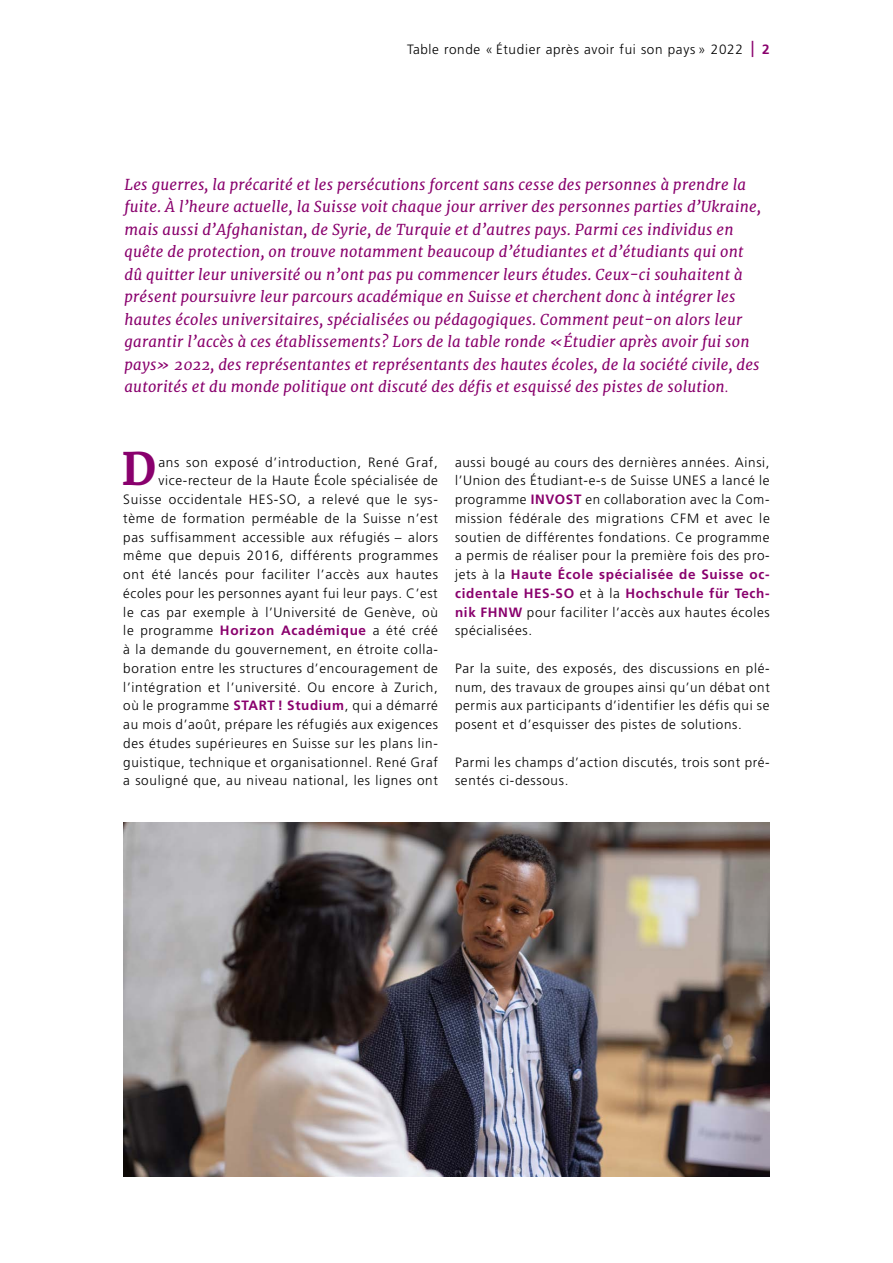
<style>
.page{position:relative;width:893px;height:1263px;background:#fff}
.page>*{position:absolute;margin:0;border:0;box-sizing:border-box;transform-origin:0 0}
.Fliesstext_Initial{font:700 44.55px "Merriweather";color:#89006d}
.Lead{font:italic 15px/22.5px "Merriweather";letter-spacing:.015em;color:#89006d}
.Fliesstext_Initial-2{font:300 13.5px/18.8px "Frutiger LT Std";letter-spacing:.05em;color:#000;text-align:right}
.Fliesstext{font:300 13.5px/18.8px "Frutiger LT Std";letter-spacing:.05em;color:#000;text-align:justify}
.s1{font-weight:700;font-size:16.2px;color:#89006d}
.s2{font-weight:700;color:#89006d}
.s3{font-family:"Minion Pro"}
</style>
<div class="page">
<img style="left:123px;top:823px;width:647px;height:354px">
<p class="Fliesstext_Initial-2" style="left:407px;top:40px;width:364px">Table ronde « Étudier après avoir fui son pays » 2022 <span class="s1">|</span> <span class="s2">2</span></p>
<p class="Lead" style="left:124px;top:173px;width:638px">Les guerres, la précarité et les persécutions forcent sans cesse des personnes à prendre la fuite. À l’heure actuelle, la Suisse voit chaque jour arriver des personnes parties d’Ukraine, mais aussi d’Afghanistan, de Syrie, de Turquie et d’autres pays. Parmi ces individus en quête de protection, on trouve notamment beaucoup d’étudiantes et d’étudiants qui ont dû quitter leur université ou n’ont pas pu commencer leurs études. Ceux-ci souhaitent à présent poursuivre leur parcours académique en Suisse et cherchent donc à intégrer les hautes écoles universitaires, spécialisées ou pédagogiques. Comment peut-on alors leur garantir l’accès à ces établissements ? Lors de la table ronde « Étudier après avoir fui son pays » 2022, des représentantes et représentants des hautes écoles, de la société civile, des autorités et du monde politique ont discuté des défis et esquissé des pistes de solution<span class="s3">.</span></p>
<p class="Fliesstext_Initial" style="left:121px;top:441px;width:36px">D</p>
<p class="Fliesstext_Initial-2" style="left:123px;top:453px;width:316px">ans son exposé d’introduction, René Graf, vice-recteur de la Haute École spécialisée de Suisse occidentale HES-SO, a relevé que le sys&shy;tème de formation perméable de la Suisse n’est pas suffisamment accessible aux réfugiés – alors même que depuis 2016, différents programmes ont été lancés pour faciliter l’accès aux hautes écoles pour les personnes ayant fui leur pays. C’est le cas par exemple à l’Université de Genève, où le programme <span class="s2">Horizon Académique</span> a été créé à la demande du gouvernement, en étroite colla&shy;boration entre les structures d’encouragement de l’intégration et l’université. Ou encore à Zurich, où le programme <span class="s2">START ! Studium</span>, qui a démarré au mois d’août, prépare les réfugiés aux exigences des études supérieures en Suisse sur les plans lin&shy;guistique, technique et organisationnel. René Graf a souligné que, au niveau national, les lignes ont</p>
<p class="Fliesstext_Initial-2" style="left:455px;top:453px;width:316px;text-align:justify">aussi bougé au cours des dernières années. Ainsi, l’Union des Étudiant-e-s de Suisse UNES a lancé le programme <span class="s2">INVOST</span> en collaboration avec la Com&shy;mission fédérale des migrations CFM et avec le soutien de différentes fondations. Ce programme a permis de réaliser pour la première fois des pro&shy;jets à la <span class="s2">Haute École spécialisée de Suisse oc&shy;cidentale HES-SO</span> et à la <span class="s2">Hochschule für Tech&shy;nik FHNW</span> pour faciliter l’accès aux hautes écoles spécialisées.</p>
<p class="Fliesstext" style="left:455px;top:659px;width:316px">Par la suite, des exposés, des discussions en plé&shy;num, des travaux de groupes ainsi qu’un débat ont permis aux participants d’identifier les défis qui se posent et d’esquisser des pistes de solutions.</p>
<p class="Fliesstext" style="left:455px;top:753px;width:316px">Parmi les champs d’action discutés, trois sont pré&shy;sentés ci-dessous.</p>
</div>
